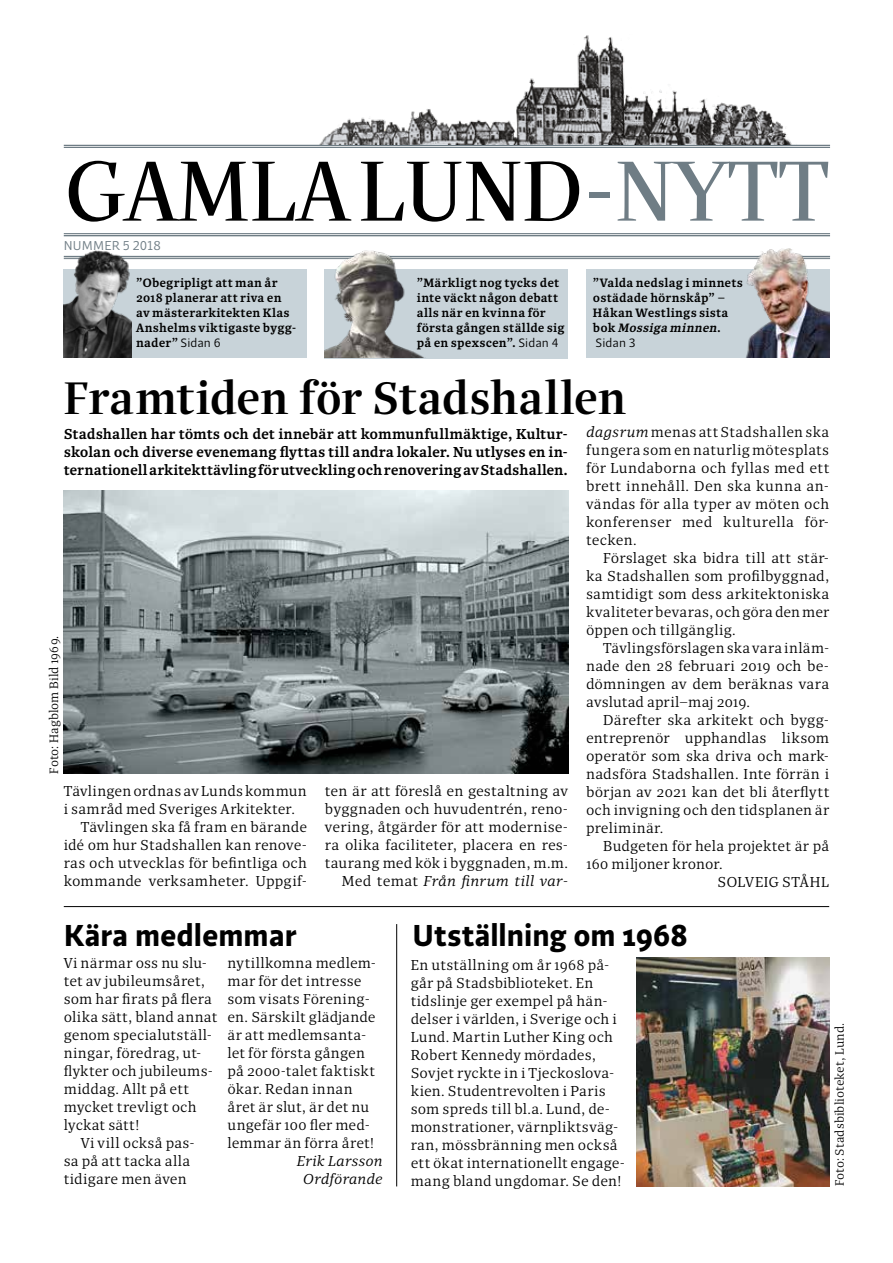
<style>
.page{position:relative;width:893px;height:1263px;background:#fff}
.page>*{position:absolute;margin:0;border:0;box-sizing:border-box;transform-origin:0 0}
.t1{font:84px "Quercus";color:#000}
.t2{font:500 45px "Quercus";letter-spacing:-.005em;color:#000}
.t3{font:700 30px "Quercus Sans";color:#000}
.t4{font:14.25px/18px "Quercus 10";letter-spacing:.015em;color:#000;text-align:justify}
.t5{font:500 14.25px/18px "Quercus 10";color:#000;text-align:justify}
.t6{font:italic 14.25px/18px "Quercus 10";letter-spacing:.01em;color:#000;text-align:center}
.t7{font:12.75px "Quercus Sans";letter-spacing:.015em;color:#6f7d85}
.t8{font:500 12px/15px "Quercus 10";letter-spacing:.02em;color:#000}
.t9{font:12px "Quercus 10";letter-spacing:.005em;color:#000}
.t10{font:12px "Quercus Sans";letter-spacing:.005em;color:#000}
.s1{color:#6f7d85}
.s2{font-family:"Quercus Sans";font-weight:400}
.s3{font-style:italic}
</style>
<div class="page">
<hr style="left:64px;top:145px;width:766px;height:1px;background:#6f7d85">
<hr style="left:64px;top:147px;width:766px;height:1px;background:#6f7d85">
<hr style="left:64px;top:233px;width:766px;height:1px;background:#6f7d85">
<hr style="left:64px;top:235px;width:766px;height:1px;background:#6f7d85">
<img style="left:247px;top:35px;width:583px;height:110px">
<hr style="left:64px;top:256px;width:766px;height:1px;background:#6f7d85">
<hr style="left:64px;top:258px;width:766px;height:1px;background:#6f7d85">
<div style="left:64px;top:269px;width:243px;height:89px;background:#c8d3d9"></div>
<div style="left:325px;top:269px;width:243px;height:90px;background:#c8d3d9"></div>
<div style="left:586px;top:269px;width:243px;height:89px;background:#c8d3d9"></div>
<img style="left:64px;top:490px;width:504px;height:284px">
<hr style="left:64px;top:906px;width:765px;height:1px;background:#000">
<img style="left:64px;top:250px;width:68px;height:108px">
<img style="left:325px;top:250px;width:100px;height:108px">
<img style="left:729px;top:248px;width:100px;height:110px">
<img style="left:636px;top:958px;width:193px;height:228px">
<hr style="left:396px;top:924px;width:1px;height:262px;background:#000">
<h1 class="t1" style="left:64px;top:135px;width:767px">GAMLA LUND<span class="s1">-NYTT</span></h1>
<p class="t7" style="left:64px;top:237px;width:99px">NUMMER 5 2018</p>
<p class="t8" style="left:136px;top:275px;width:162px">”Obegripligt att man år<br>2018 planerar att riva en av mästerarkitekten Klas<br>Anshelms viktigaste bygg&shy;nader” <span class="s2">Sidan 6</span></p>
<p class="t8" style="left:417px;top:275px;width:149px">”Märkligt nog tycks det inte väckt någon debatt alls när en kvinna för första gången ställde sig på en spexscen”. <span class="s2">Sidan 4</span></p>
<p class="t8" style="left:593px;top:275px;width:151px">”Valda nedslag i minnets ostädade hörnskåp” –<br>Håkan Westlings sista<br>b o k <span class="s3">Mossiga minnen</span>.</p>
<p class="t10" style="left:596px;top:335px;width:41px">Sidan 3</p>
<h2 class="t2" style="left:64px;top:367px;width:564px">Framtiden för Stadshallen</h2>
<p class="t5" style="left:64px;top:425px;width:506px">Stadshallen har tömts och det innebär att kommunfullmäktige, Kultur&shy;skolan och diverse evenemang flyttas till andra lokaler. Nu utlyses en in&shy;ternationell arkitekttävling för utveckling och renovering av Stadshallen.</p>
<p class="t9" style="left:46px;top:774px;width:140px;rotate:-90deg">Foto: Hagblom Bild 1969.</p>
<p class="t4" style="left:64px;top:782px;width:245px">Tävlingen ordnas av Lunds kommun</p>
<p class="t4" style="left:64px;top:800px;width:233px">i samråd med Sveriges Arkitekter.</p>
<p class="t4" style="left:81px;top:818px;width:228px">Tävlingen ska få fram en bärande</p>
<p class="t4" style="left:64px;top:836px;width:245px">idé om hur Stadshallen kan renove-</p>
<p class="t4" style="left:64px;top:854px;width:245px">ras och utvecklas för befintliga och</p>
<p class="t4" style="left:64px;top:872px;width:245px">kommande verksamheter. Uppgif-</p>
<p class="t4" style="left:325px;top:782px;width:245px;text-align:right">ten är att föreslå en gestaltning av byggnaden och huvudentrén, reno&shy;vering, åtgärder för att modernise&shy;ra olika faciliteter, placera en res&shy;taurang med kök i byggnaden, m.m.<br>Med temat <span class="s3">Från finrum till var-</span></p>
<p class="t4" style="left:586px;top:424px;width:245px"><span class="s3">dagsrum</span> menas att Stadshallen ska fungera som en naturlig mötesplats för Lundaborna och fyllas med ett brett innehåll. Den ska kunna an&shy;vändas för alla typer av möten och konferenser med kulturella för&shy;tecken.</p>
<p class="t4" style="left:586px;top:550px;width:245px;text-indent:17px">Förslaget ska bidra till att stär&shy;ka Stadshallen som profilbyggnad, samtidigt som dess arkitektoniska kvaliteter bevaras, och göra den mer öppen och tillgänglig.</p>
<p class="t4" style="left:586px;top:640px;width:245px;text-indent:17px">Tävlingsförslagen ska vara inläm&shy;nade den 28 februari 2019 och be&shy;dömningen av dem beräknas vara avslutad april–maj 2019.</p>
<p class="t4" style="left:586px;top:712px;width:245px;text-indent:17px">Därefter ska arkitekt och bygg&shy;entreprenör upphandlas liksom operatör som ska driva och mark&shy;nadsföra Stadshallen. Inte förrän i början av 2021 kan det bli återflytt och invigning och den tidsplanen är preliminär.</p>
<p class="t4" style="left:603px;top:838px;width:228px">Budgeten för hela projektet är på</p>
<p class="t4" style="left:586px;top:856px;width:138px">160 miljoner kronor.</p>
<p class="t4" style="left:717px;top:874px;width:113px">SOLVEIG STÅHL</p>
<h3 class="t3" style="left:64px;top:915px;width:234px">Kära medlemmar</h3>
<p class="t4" style="left:64px;top:955px;width:145px">Vi närmar oss nu slu-</p>
<p class="t4" style="left:64px;top:973px;width:143px">tet av jubileumsåret,</p>
<p class="t4" style="left:64px;top:991px;width:150px">som har firats på flera</p>
<p class="t4" style="left:64px;top:1009px;width:155px">olika sätt, bland annat</p>
<p class="t4" style="left:64px;top:1027px;width:150px">genom specialutställ-</p>
<p class="t4" style="left:64px;top:1045px;width:139px">ningar, föredrag, ut-</p>
<p class="t4" style="left:64px;top:1063px;width:151px">flykter och jubileums-</p>
<p class="t4" style="left:64px;top:1081px;width:127px">middag. Allt på ett</p>
<p class="t4" style="left:64px;top:1099px;width:134px">mycket trevligt och</p>
<p class="t4" style="left:64px;top:1117px;width:77px">lyckat sätt!</p>
<p class="t4" style="left:81px;top:1135px;width:115px">Vi vill också pas-</p>
<p class="t4" style="left:64px;top:1153px;width:128px">sa på att tacka alla</p>
<p class="t4" style="left:64px;top:1171px;width:124px">tidigare men även</p>
<p class="t4" style="left:227px;top:955px;width:150px;text-align:left">nytillkomna medlem&shy;mar för det intresse som visats Förening&shy;en. Särskilt glädjande är att medlemsanta&shy;let för första gången på 2000-talet faktiskt ökar. Redan innan året är slut, är det nu ungefär 100 fler med&shy;lemmar än förra året!</p>
<p class="t6" style="left:297px;top:1153px;width:87px">Erik Larsson<br>Ordförande</p>
<h3 class="t3" style="left:412px;top:915px;width:277px">Utställning om 1968</h3>
<p class="t4" style="left:411px;top:956px;width:216px;text-align:left">En utställning om år 1968 på&shy;går på Stadsbiblioteket. En tidslinje ger exempel på hän&shy;delser i världen, i Sverige och i<br>Lund. Martin Luther King och<br>Robert Kennedy mördades,<br>Sovjet ryckte in i Tjeckoslova&shy;kien. Studentrevolten i Paris som spreds till bl.a. Lund, de&shy;monstrationer, värnpliktsväg&shy;ran, mössbränning men också ett ökat internationellt engage&shy;mang bland ungdomar. Se den!</p>
<p class="t9" style="left:832px;top:1186px;width:165px;rotate:-90deg">Foto: Stadsbiblioteket, Lund.</p>
</div>
